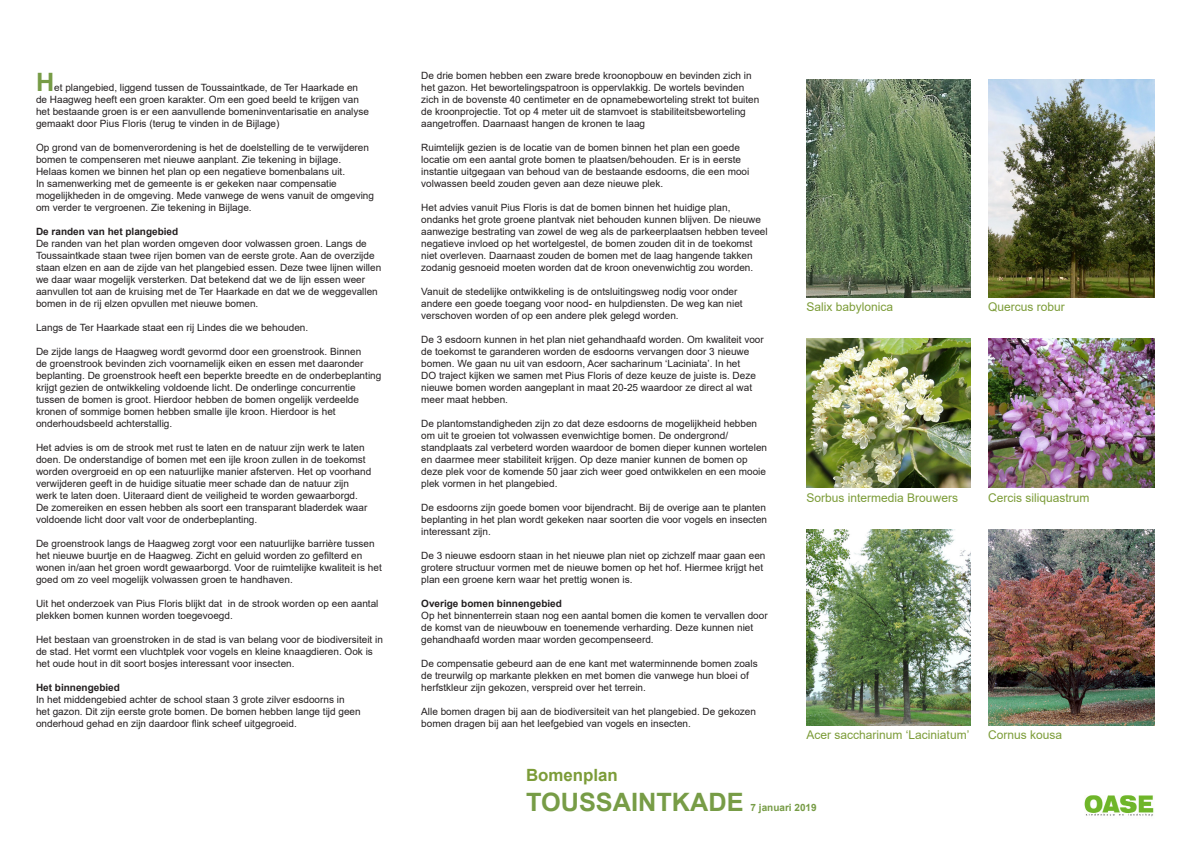
<style>
.page{position:relative;width:1191px;height:842px;background:#fff}
.page>*{position:absolute;margin:0;border:0;box-sizing:border-box;transform-origin:0 0}
.t1{font:700 25.3px "Arial";color:#779c46}
.t2{font:700 16.9px "Arial";color:#7c9c38}
.t3{font:12px "Arial";color:#7c9c38}
.t4{font:10px/12px "Arial";color:#231f20}
.t5{font:700 10px "Arial";color:#231f20}
.t6{font:700 10px "Arial";color:#779c46}
</style>
<div class="page">
<img style="left:1084px;top:795px;width:70px;height:22px">
<img style="left:806px;top:529px;width:164px;height:197px">
<img style="left:806px;top:79px;width:164px;height:218px">
<img style="left:806px;top:338px;width:164px;height:150px">
<img style="left:988px;top:338px;width:167px;height:150px">
<img style="left:988px;top:79px;width:167px;height:218px">
<img style="left:988px;top:529px;width:167px;height:197px">
<p class="t1" style="left:36px;top:64px;width:20px">H</p>
<p class="t4" style="left:36px;top:81px;width:334px;text-indent:18px">et plangebied, liggend tussen de Toussaintkade, de Ter Haarkade en de Haagweg heeft een groen karakter. Om een goed beeld te krijgen van het bestaande groen is er een aanvullende bomeninventarisatie en analyse gemaakt door Pius Floris (terug te vinden in de Bijlage)</p>
<p class="t4" style="left:36px;top:141px;width:339px">Op grond van de bomenverordening is het de doelstelling de te verwijderen bomen te compenseren met nieuwe aanplant. Zie tekening in bijlage.<br>Helaas komen we binnen het plan op een negatieve bomenbalans uit.<br>In samenwerking met de gemeente is er gekeken naar compensatie mogelijkheden in de omgeving. Mede vanwege de wens vanuit de omgeving om verder te vergroenen. Zie tekening in Bijlage.</p>
<p class="t5" style="left:36px;top:224px;width:144px">De randen van het plangebied</p>
<p class="t4" style="left:36px;top:237px;width:347px">De randen van het plan worden omgeven door volwassen groen. Langs de Toussaintkade staan twee rijen bomen van de eerste grote. Aan de overzijde staan elzen en aan de zijde van het plangebied essen. Deze twee lijnen willen we daar waar mogelijk versterken. Dat betekend dat we de lijn essen weer aanvullen tot aan de kruising met de Ter Haarkade en dat we de weggevallen bomen in de rij elzen opvullen met nieuwe bomen.</p>
<p class="t4" style="left:36px;top:321px;width:274px">Langs de Ter Haarkade staat een rij Lindes die we behouden.</p>
<p class="t4" style="left:36px;top:345px;width:347px">De zijde langs de Haagweg wordt gevormd door een groenstrook. Binnen<br>de groenstrook bevinden zich voornamelijk eiken en essen met daaronder beplanting. De groenstrook heeft een beperkte breedte en de onderbeplanting krijgt gezien de ontwikkeling voldoende licht. De onderlinge concurrentie tussen de bomen is groot. Hierdoor hebben de bomen ongelijk verdeelde kronen of sommige bomen hebben smalle ijle kroon. Hierdoor is het onderhoudsbeeld achterstallig.</p>
<p class="t4" style="left:36px;top:441px;width:337px">Het advies is om de strook met rust te laten en de natuur zijn werk te laten doen. De onderstandige of bomen met een ijle kroon zullen in de toekomst worden overgroeid en op een natuurlijke manier afsterven. Het op voorhand verwijderen geeft in de huidige situatie meer schade dan de natuur zijn werk te laten doen. Uiteraard dient de veiligheid te worden gewaarborgd.<br>De zomereiken en essen hebben als soort een transparant bladerdek waar voldoende licht door valt voor de onderbeplanting.</p>
<p class="t4" style="left:36px;top:537px;width:347px">De groenstrook langs de Haagweg zorgt voor een natuurlijke barrière tussen het nieuwe buurtje en de Haagweg. Zicht en geluid worden zo gefilterd en wonen in/aan het groen wordt gewaarborgd. Voor de ruimtelijke kwaliteit is het goed om zo veel mogelijk volwassen groen te handhaven.</p>
<p class="t4" style="left:36px;top:597px;width:344px">Uit het onderzoek van Pius Floris blijkt dat in de strook worden op een aantal plekken bomen kunnen worden toegevoegd.</p>
<p class="t4" style="left:36px;top:633px;width:348px">Het bestaan van groenstroken in de stad is van belang voor de biodiversiteit in de stad. Het vormt een vluchtplek voor vogels en kleine knaagdieren. Ook is het oude hout in dit soort bosjes interessant voor insecten.</p>
<p class="t5" style="left:36px;top:680px;width:85px">Het binnengebied</p>
<p class="t4" style="left:36px;top:693px;width:326px">In het middengebied achter de school staan 3 grote zilver esdoorns in het gazon. Dit zijn eerste grote bomen. De bomen hebben lange tijd geen onderhoud gehad en zijn daardoor flink scheef uitgegroeid.</p>
<p class="t4" style="left:421px;top:69px;width:339px">De drie bomen hebben een zware brede kroonopbouw en bevinden zich in het gazon. Het bewortelingspatroon is oppervlakkig. De wortels bevinden zich in de bovenste 40 centimeter en de opnamebeworteling strekt tot buiten de kroonprojectie. Tot op 4 meter uit de stamvoet is stabiliteitsbeworteling aangetroffen. Daarnaast hangen de kronen te laag</p>
<p class="t4" style="left:421px;top:141px;width:329px">Ruimtelijk gezien is de locatie van de bomen binnen het plan een goede locatie om een aantal grote bomen te plaatsen/behouden. Er is in eerste instantie uitgegaan van behoud van de bestaande esdoorns, die een mooi volwassen beeld zouden geven aan deze nieuwe plek.</p>
<p class="t4" style="left:421px;top:201px;width:348px">Het advies vanuit Pius Floris is dat de bomen binnen het huidige plan, ondanks het grote groene plantvak niet behouden kunnen blijven. De nieuwe aanwezige bestrating van zowel de weg als de parkeerplaatsen hebben teveel negatieve invloed op het wortelgestel, de bomen zouden dit in de toekomst niet overleven. Daarnaast zouden de bomen met de laag hangende takken zodanig gesnoeid moeten worden dat de kroon onevenwichtig zou worden.</p>
<p class="t4" style="left:421px;top:285px;width:323px">Vanuit de stedelijke ontwikkeling is de ontsluitingsweg nodig voor onder andere een goede toegang voor nood- en hulpdiensten. De weg kan niet verschoven worden of op een andere plek gelegd worden.</p>
<p class="t4" style="left:421px;top:333px;width:344px">De 3 esdoorn kunnen in het plan niet gehandhaafd worden. Om kwaliteit voor de toekomst te garanderen worden de esdoorns vervangen door 3 nieuwe bomen. We gaan nu uit van esdoorn, Acer sacharinum ‘Laciniata’. In het<br>DO traject kijken we samen met Pius Floris of deze keuze de juiste is. Deze nieuwe bomen worden aangeplant in maat 20-25 waardoor ze direct al wat meer maat hebben.</p>
<p class="t4" style="left:421px;top:417px;width:347px">De plantomstandigheden zijn zo dat deze esdoorns de mogelijkheid hebben om uit te groeien tot volwassen evenwichtige bomen. De ondergrond/ standplaats zal verbeterd worden waardoor de bomen dieper kunnen wortelen en daarmee meer stabiliteit krijgen. Op deze manier kunnen de bomen op deze plek voor de komende 50 jaar zich weer goed ontwikkelen en een mooie plek vormen in het plangebied.</p>
<p class="t4" style="left:421px;top:501px;width:347px;text-align:justify">De esdoorns zijn goede bomen voor bijendracht. Bij de overige aan te planten beplanting in het plan wordt gekeken naar soorten die voor vogels en insecten interessant zijn.</p>
<p class="t4" style="left:421px;top:549px;width:346px">De 3 nieuwe esdoorn staan in het nieuwe plan niet op zichzelf maar gaan een grotere structuur vormen met de nieuwe bomen op het hof. Hiermee krijgt het plan een groene kern waar het prettig wonen is.</p>
<p class="t5" style="left:421px;top:596px;width:142px">Overige bomen binnengebied</p>
<p class="t4" style="left:421px;top:609px;width:348px">Op het binnenterrein staan nog een aantal bomen die komen te vervallen door de komst van de nieuwbouw en toenemende verharding. Deze kunnen niet gehandhaafd worden maar worden gecompenseerd.</p>
<p class="t4" style="left:421px;top:657px;width:338px">De compensatie gebeurd aan de ene kant met waterminnende bomen zoals de treurwilg op markante plekken en met bomen die vanwege hun bloei of herfstkleur zijn gekozen, verspreid over het terrein.</p>
<p class="t4" style="left:421px;top:705px;width:336px">Alle bomen dragen bij aan de biodiversiteit van het plangebied. De gekozen bomen dragen bij aan het leefgebied van vogels en insecten.</p>
<p class="t3" style="left:806px;top:299px;width:88px">Salix babylonica</p>
<p class="t3" style="left:806px;top:489px;width:153px">Sorbus intermedia Brouwers</p>
<p class="t3" style="left:806px;top:726px;width:164px">Acer saccharinum ‘Laciniatum’</p>
<p class="t2" style="left:526px;top:763px;width:93px">Bomenplan</p>
<p class="t1" style="left:526px;top:784px;width:219px">TOUSSAINTKADE</p>
<p class="t6" style="left:750px;top:800px;width:68px">7 januari 2019</p>
<p class="t3" style="left:988px;top:299px;width:78px">Quercus robur</p>
<p class="t3" style="left:988px;top:489px;width:103px">Cercis siliquastrum</p>
<p class="t3" style="left:988px;top:726px;width:76px">Cornus kousa</p>
</div>
